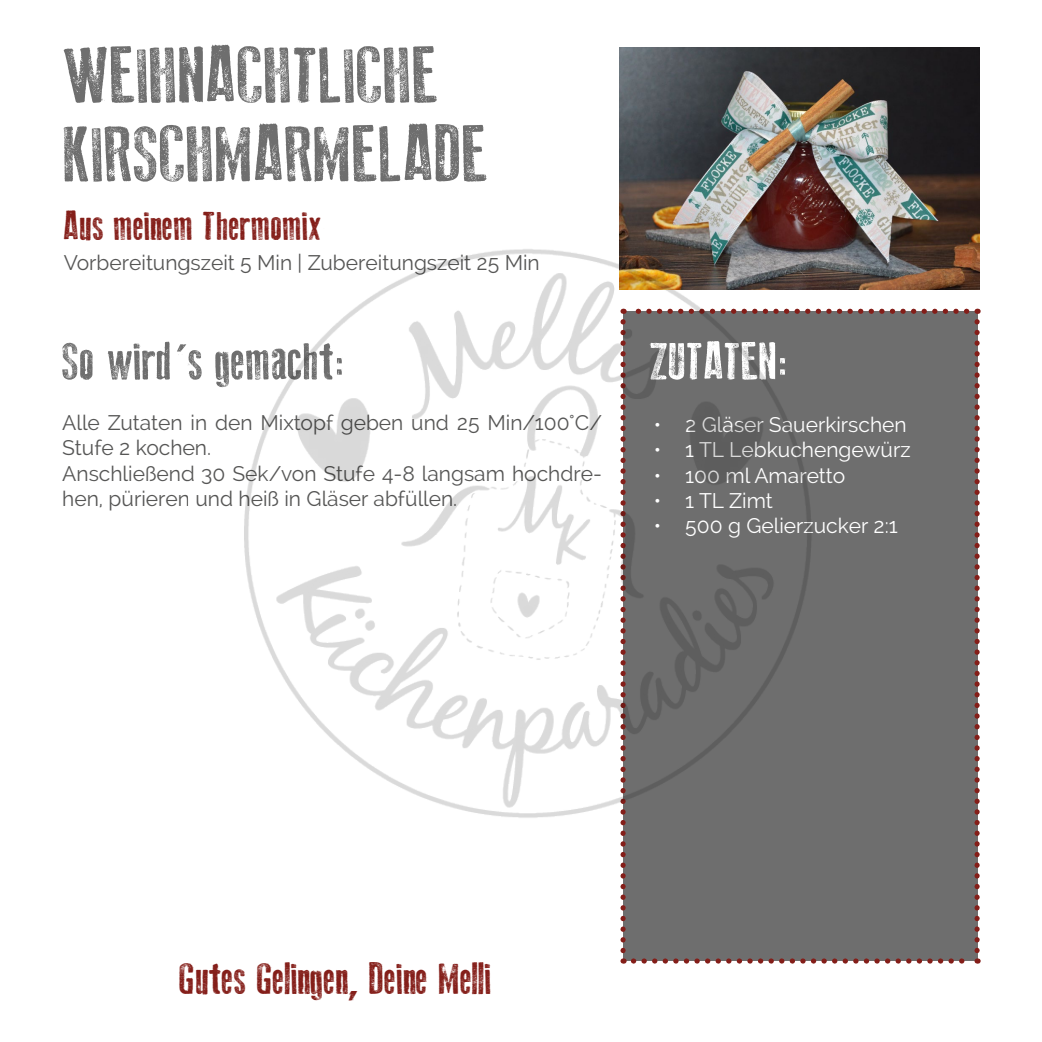
<style>
.page{position:relative;width:1042px;height:1042px;background:#fff}
.page>*{position:absolute;margin:0;border:0;box-sizing:border-box;transform-origin:0 0}
.t1{font:78.75px/78.8px "Old Press";color:#6e6e6e}
.t2{font:52.5px "Old Press";color:#6e6e6e}
.t3{font:52.5px "Old Press";color:#fff}
.t4{font:43.75px "Old Press";color:#841e19}
.t5{font:40.25px "Old Press";color:#841e19}
.t6{font:21px/25.2px "Raleway";color:#565655}
.t7{font:21px "Raleway";color:#fff}
</style>
<div class="page">
<img style="left:619px;top:48px;width:360px;height:241px">
<div style="left:623px;top:311px;width:354px;height:650px;background:#6e6e6e"></div>
<svg style="left:620px;top:824px;width:6px;height:139px"></svg>
<svg style="left:633px;top:958px;width:345px;height:5px"></svg>
<svg style="left:974px;top:309px;width:5px;height:641px"></svg>
<svg style="left:858px;top:309px;width:108px;height:5px"></svg>
<img style="left:244px;top:218px;width:610px;height:606px">
<h1 class="t1" style="left:64px;top:36px;width:427px">WEIHNACHTLICHE<br>KIRSCHMARMELADE</h1>
<h3 class="t5" style="left:64px;top:203px;width:260px">Aus meinem Thermomix</h3>
<p class="t6" style="left:64px;top:250px;width:477px">Vorbereitungszeit 5 Min | Zubereitungszeit 25 Min</p>
<h2 class="t2" style="left:62px;top:332px;width:284px">So wird´s gemacht:</h2>
<p class="t6" style="left:62px;top:410px;width:541px">Alle Zutaten in den Mixtopf geben und 25 Min/100°C/ Stufe 2 kochen.<br>Anschließend 30 Sek/von Stufe 4-8 langsam hochdre&shy;hen, pürieren und heiß in Gläser abfüllen.</p>
<h2 class="t3" style="left:650px;top:332px;width:140px">ZUTATEN:</h2>
<p class="t7" style="left:654px;top:412px;width:254px">• 2 Gläser Sauerkirschen</p>
<p class="t7" style="left:654px;top:438px;width:258px">• 1 TL Lebkuchengewürz</p>
<p class="t7" style="left:654px;top:463px;width:193px">• 100 ml Amaretto</p>
<p class="t7" style="left:654px;top:488px;width:121px">• 1 TL Zimt</p>
<p class="t7" style="left:654px;top:513px;width:246px">• 500 g Gelierzucker 2:1</p>
<h3 class="t4" style="left:179px;top:954px;width:314px">Gutes Gelingen, Deine Melli</h3>
</div>
